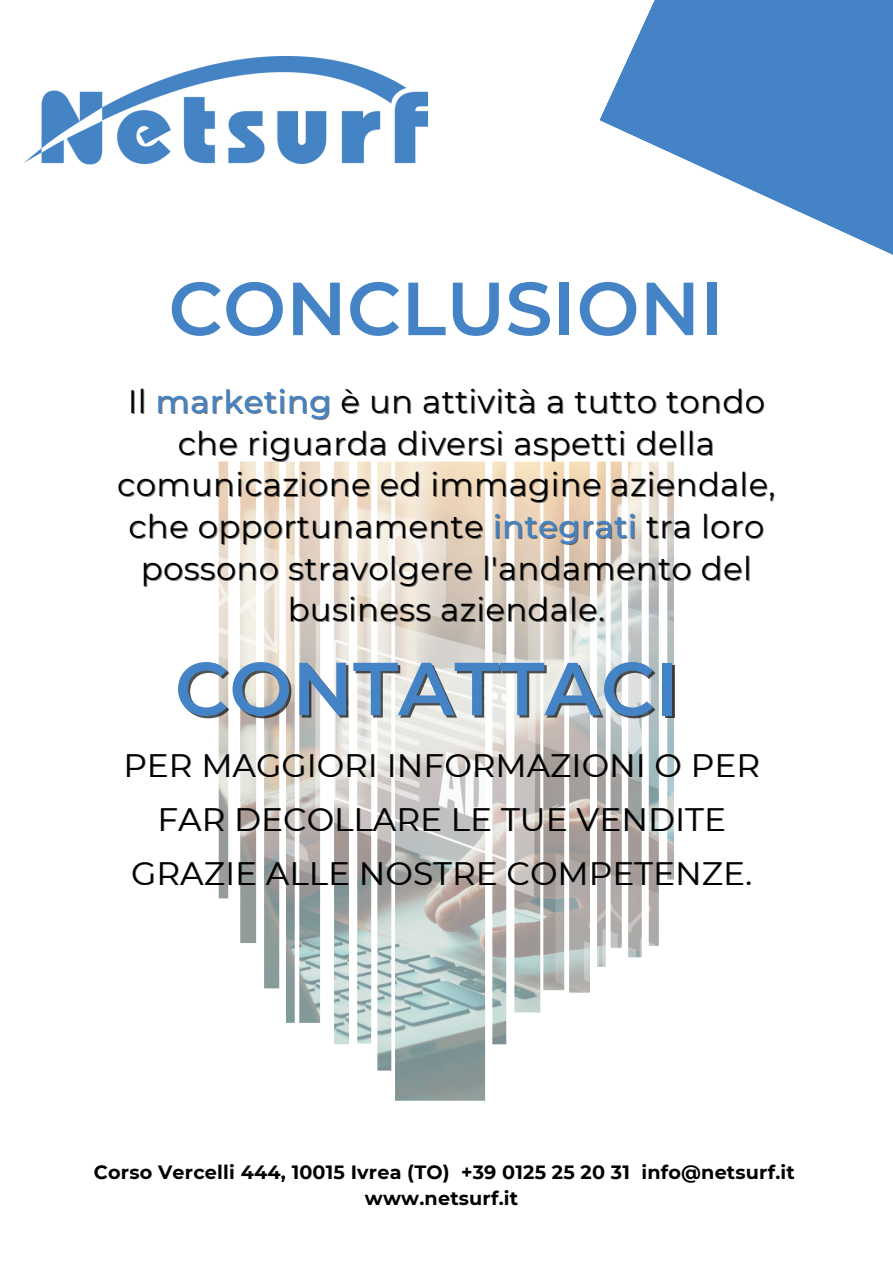
<style>
.page{position:relative;width:893px;height:1264px;background:#fff}
.page>*{position:absolute;margin:0;border:0;box-sizing:border-box;transform-origin:0 0}
.t1{font:600 75px "Montserrat";color:#4483c5}
.t2{font:32.4px/41.5px "Montserrat";letter-spacing:.01em;color:#000;text-align:center}
.t3{font:700 19.2px/25.8px "Montserrat";letter-spacing:.01em;color:#000;text-align:center}
.s1{color:rgb(0 0 0/.53)}
.s2{font-weight:500;color:#4483c5}
</style>
<div class="page">
<svg style="left:599px;top:0;width:293px;height:255px;fill:#4483c5"></svg>
<img style="left:24px;top:57px;width:403px;height:108px">
<img style="left:219px;top:461px;width:455px;height:639px">
<h1 class="t1" style="left:168px;top:262px;width:557px">CONCLUSIONI</h1>
<p class="t2" style="left:117px;top:381px;width:659px"><span class="s1">Il</span> <span class="s2">marketing</span> è un attività a tutto tondo che riguarda diversi aspetti della comunicazione ed immagine aziendale, che opportunamente <span class="s2">integrati</span> tra loro possono stravolgere l'andamento del business aziendale.</p>
<h1 class="t1" style="left:175px;top:642px;width:506px">CONTATTACI</h1>
<p class="t2" style="left:123px;top:738px;width:638px;line-height:54px">PER MAGGIORI INFORMAZIONI O PER<br>FAR DECOLLARE LE TUE VENDITE<br>GRAZIE ALLE NOSTRE COMPETENZE.</p>
<p class="t3" style="left:94px;top:1159px;width:702px">Corso Vercelli 444, 10015 Ivrea (TO) +39 0125 25 20 31 info@netsurf.it www.netsurf.it</p>
</div>
